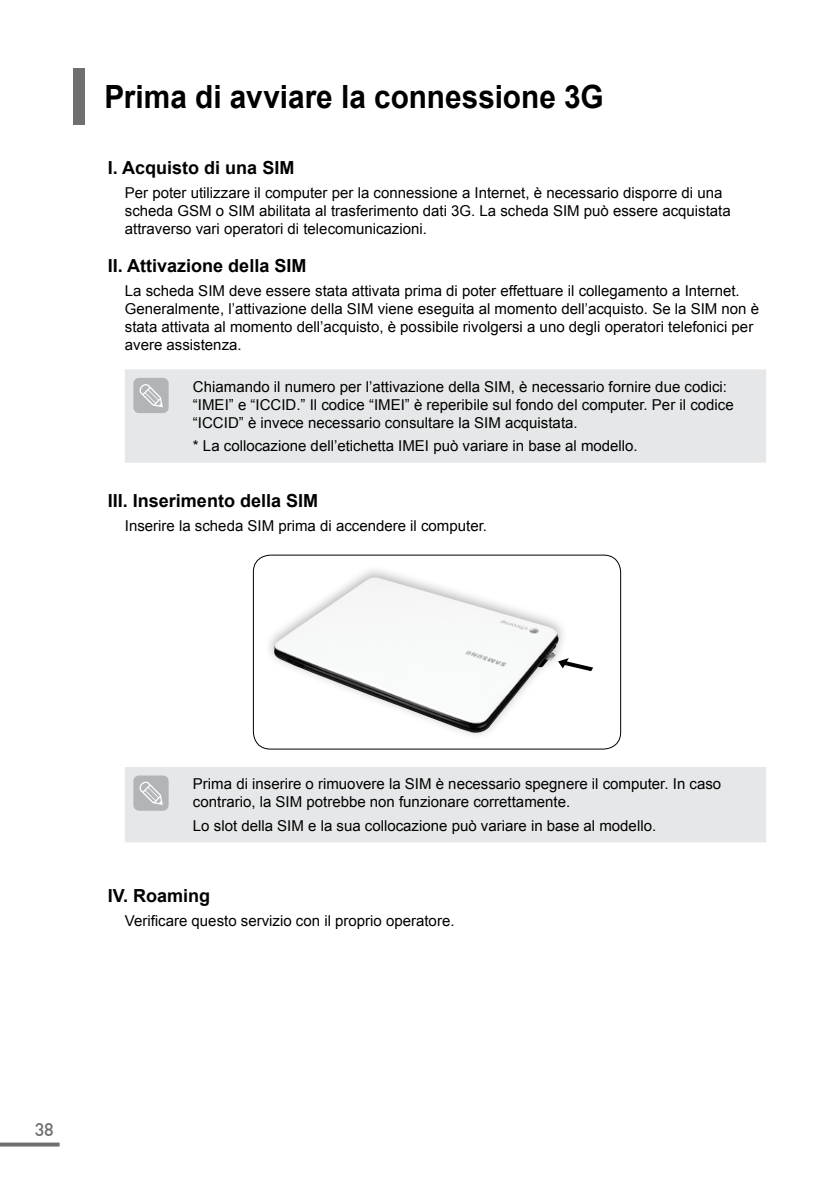
<style>
.page{position:relative;width:840px;height:1191px;background:#fff}
.page>*{position:absolute;margin:0;border:0;box-sizing:border-box;transform-origin:0 0}
.Heading_1-eng{font:700 32px "Arial";color:#000;scale:.93 1}
.Heading_3-eng{font:700 18px "Arial";color:#000}
.t1{font:500 18px "DIN";color:#6d6f71}
.body-eng_7_5_9mm{font:15px/18px "Arial";color:#000}
.caution-eng{font:15px/18px "Arial";color:#000}
</style>
<div class="page">
<svg style="left:0;top:1142px;width:60px;height:4px"></svg>
<div style="left:74px;top:68px;width:11px;height:57px;background:#6d6f71"></div>
<div style="left:125px;top:369px;width:640px;height:94px;background:#e6e7e8"></div>
<div style="left:133px;top:378px;width:35px;height:35px;background:#b2b4b7;border-radius:6px"></div>
<svg style="left:139px;top:384px;width:24px;height:23px"></svg>
<img style="left:273px;top:577px;width:285px;height:158px">
<div style="left:253px;top:555px;width:367px;height:194px;border:1px solid #000;border-radius:17px"></div>
<svg style="left:553px;top:647px;width:41px;height:36px"></svg>
<div style="left:125px;top:767px;width:640px;height:75px;background:#e6e7e8"></div>
<div style="left:133px;top:775px;width:35px;height:35px;background:#b2b4b7;border-radius:6px"></div>
<svg style="left:139px;top:781px;width:24px;height:24px"></svg>
<p class="Heading_1-eng" style="left:104px;top:76px;width:538px">Prima di avviare la connessione 3G</p>
<p class="Heading_3-eng" style="left:108px;top:156px;width:188px">I. Acquisto di una SIM</p>
<p class="body-eng_7_5_9mm" style="left:125px;top:184px;width:607px">Per poter utilizzare il computer per la connessione a Internet, è necessario disporre di una scheda GSM o SIM abilitata al trasferimento dati 3G. La scheda SIM può essere acquistata attraverso vari operatori di telecomunicazioni.</p>
<p class="Heading_3-eng" style="left:108px;top:254px;width:200px">II. Attivazione della SIM</p>
<p class="body-eng_7_5_9mm" style="left:125px;top:282px;width:635px">La scheda SIM deve essere stata attivata prima di poter effettuare il collegamento a Internet.<br>Generalmente, l’attivazione della SIM viene eseguita al momento dell’acquisto. Se la SIM non è stata attivata al momento dell’acquisto, è possibile rivolgersi a uno degli operatori telefonici per avere assistenza.</p>
<p class="caution-eng" style="left:193px;top:377px;width:542px">Chiamando il numero per l’attivazione della SIM, è necessario fornire due codici: “IMEI” e “ICCID.” Il codice “IMEI” è reperibile sul fondo del computer. Per il codice “ICCID” è invece necessario consultare la SIM acquistata.</p>
<p class="caution-eng" style="left:193px;top:437px;width:446px">* La collocazione dell’etichetta IMEI può variare in base al modello.</p>
<p class="Heading_3-eng" style="left:108px;top:488px;width:212px">III. Inserimento della SIM</p>
<p class="body-eng_7_5_9mm" style="left:125px;top:516px;width:363px">Inserire la scheda SIM prima di accendere il computer.</p>
<p class="caution-eng" style="left:193px;top:775px;width:529px">Prima di inserire o rimuovere la SIM è necessario spegnere il computer. In caso contrario, la SIM potrebbe non funzionare correttamente.</p>
<p class="caution-eng" style="left:193px;top:817px;width:464px">Lo slot della SIM e la sua collocazione può variare in base al modello.</p>
<p class="Heading_3-eng" style="left:108px;top:884px;width:104px">IV. Roaming</p>
<p class="body-eng_7_5_9mm" style="left:125px;top:911px;width:331px">Verificare questo servizio con il proprio operatore.</p>
<p class="t1" style="left:35px;top:1117px;width:21px">38</p>
</div>
